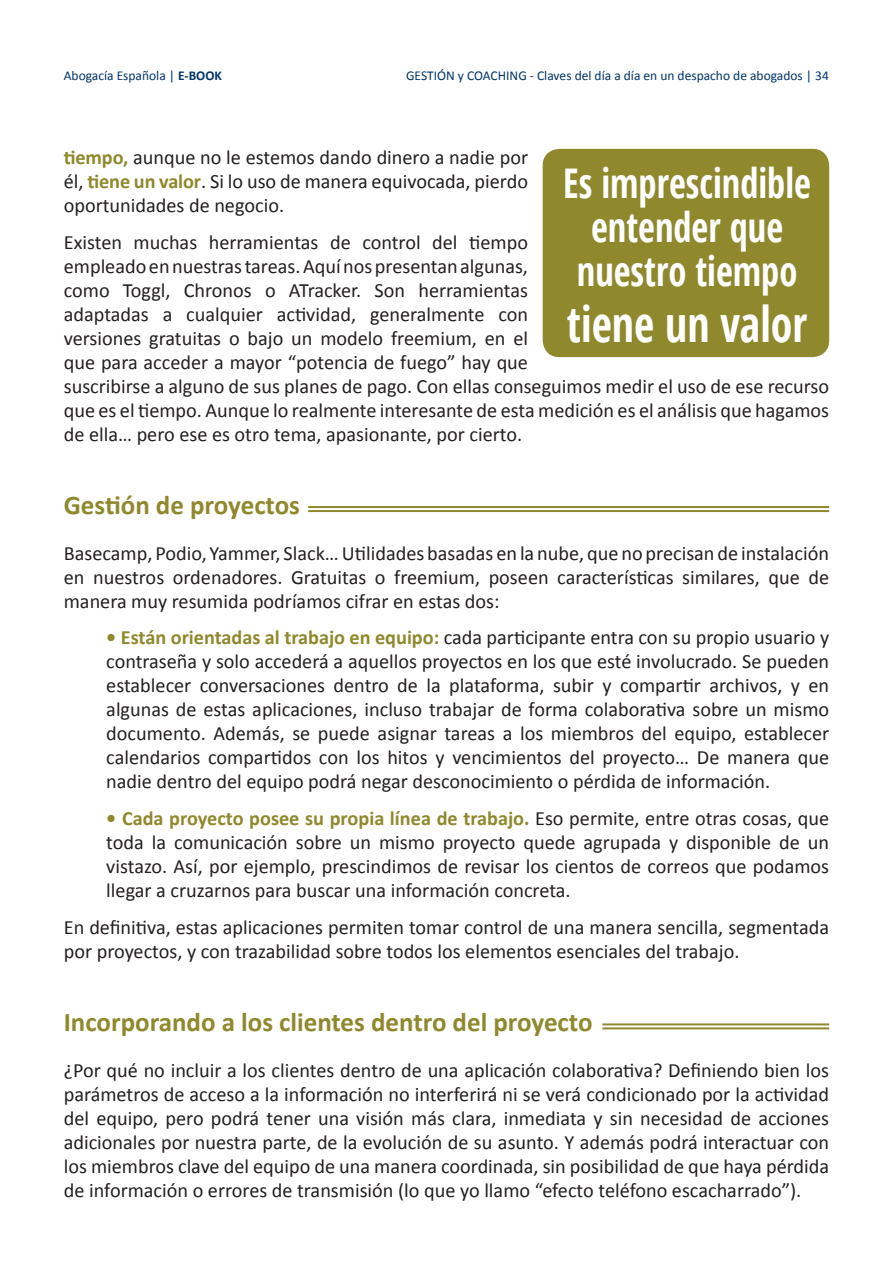
<style>
.page{position:relative;width:893px;height:1263px;background:#fff}
.page>*{position:absolute;margin:0;border:0;box-sizing:border-box;transform-origin:0 0}
.t1{font:700 condensed 49.2px "Open Sans";color:#fff;scale:.89 1}
.t2{font:700 condensed 40.95px/44.1px "Open Sans";color:#fff;text-align:center;scale:.89 1}
.t3{font:700 27px "Calibri";color:#90882c}
.t4{font:20.25px/24px "Calibri";color:#231f20;text-align:justify}
.t5{font:13.5px "Calibri";color:#003468}
.s1{font-weight:700}
.s2{font-weight:700;color:#90882c}
</style>
<div class="page">
<div style="left:543px;top:149px;width:286px;height:208px;background:#90882c;border-radius:17px"></div>
<hr style="left:308px;top:506px;width:521px;height:2px;background:#90882c">
<hr style="left:308px;top:510px;width:521px;height:2px;background:#90882c">
<hr style="left:602px;top:1023px;width:227px;height:2px;background:#90882c">
<hr style="left:602px;top:1027px;width:227px;height:2px;background:#90882c">
<p class="t5" style="left:64px;top:67px;width:160px">Abogacía Española | <span class="s1">E-BOOK</span></p>
<p class="t5" style="left:406px;top:67px;width:424px">GESTIÓN y COACHING - Claves del día a día en un despacho de abogados | 34</p>
<p class="t4" style="left:64px;top:145px;width:466px"><span class="s2">tiempo,</span> aunque no le estemos dando dinero a nadie por él, <span class="s2">tiene un valor</span>. Si lo uso de manera equivocada, pierdo oportunidades de negocio.</p>
<p class="t4" style="left:64px;top:230px;width:767px;text-align:left">Existen muchas herramientas de control del tiempo<br>empleado en nuestras tareas. Aquí nos presentan algunas,<br>como Toggl, Chronos o ATracker. Son herramientas<br>adaptadas a cualquier actividad, generalmente con<br>versiones gratuitas o bajo un modelo freemium, en el<br>que para acceder a mayor “potencia de fuego” hay que<br>suscribirse a alguno de sus planes de pago. Con ellas conseguimos medir el uso de ese recurso que es el tiempo. Aunque lo realmente interesante de esta medición es el análisis que hagamos de ella… pero ese es otro tema, apasionante, por cierto.</p>
<h2 class="t2" style="left:563px;top:160px;width:280px">Es imprescindible entender que nuestro tiempo</h2>
<h1 class="t1" style="left:567px;top:290px;width:271px">tiene un valor</h1>
<h3 class="t3" style="left:64px;top:488px;width:238px">Gestión de proyectos</h3>
<p class="t4" style="left:64px;top:541px;width:767px">Basecamp, Podio, Yammer, Slack… Utilidades basadas en la nube, que no precisan de instalación en nuestros ordenadores. Gratuitas o freemium, poseen características similares, que de manera muy resumida podríamos cifrar en estas dos:</p>
<p class="t4" style="left:106px;top:626px;width:724px"><span class="s2">• Están orientadas al trabajo en equipo:</span> cada participante entra con su propio usuario y contraseña y solo accederá a aquellos proyectos en los que esté involucrado. Se pueden establecer conversaciones dentro de la plataforma, subir y compartir archivos, y en algunas de estas aplicaciones, incluso trabajar de forma colaborativa sobre un mismo documento. Además, se puede asignar tareas a los miembros del equipo, establecer calendarios compartidos con los hitos y vencimientos del proyecto… De manera que nadie dentro del equipo podrá negar desconocimiento o pérdida de información.</p>
<p class="t4" style="left:106px;top:806px;width:724px"><span class="s2">• Cada proyecto posee su propia línea de trabajo.</span> Eso permite, entre otras cosas, que toda la comunicación sobre un mismo proyecto quede agrupada y disponible de un vistazo. Así, por ejemplo, prescindimos de revisar los cientos de correos que podamos llegar a cruzarnos para buscar una información concreta.</p>
<p class="t4" style="left:64px;top:915px;width:767px">En definitiva, estas aplicaciones permiten tomar control de una manera sencilla, segmentada por proyectos, y con trazabilidad sobre todos los elementos esenciales del trabajo.</p>
<h3 class="t3" style="left:64px;top:1005px;width:530px">Incorporando a los clientes dentro del proyecto</h3>
<p class="t4" style="left:64px;top:1058px;width:767px">¿Por qué no incluir a los clientes dentro de una aplicación colaborativa? Definiendo bien los parámetros de acceso a la información no interferirá ni se verá condicionado por la actividad del equipo, pero podrá tener una visión más clara, inmediata y sin necesidad de acciones adicionales por nuestra parte, de la evolución de su asunto. Y además podrá interactuar con los miembros clave del equipo de una manera coordinada, sin posibilidad de que haya pérdida de información o errores de transmisión (lo que yo llamo “efecto teléfono escacharrado”).</p>
</div>
